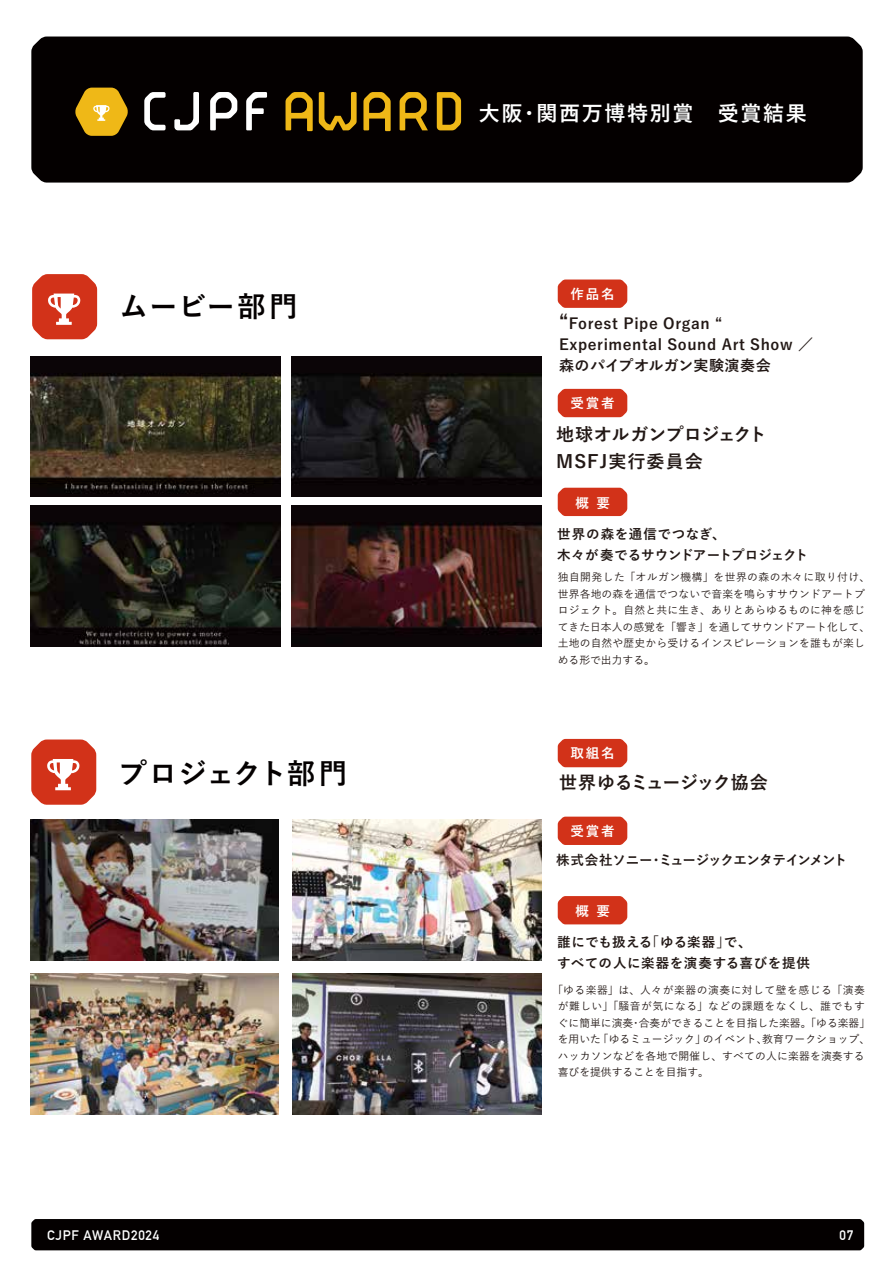
<style>
.page{position:relative;width:893px;height:1263px;background:#fff}
.page>*{position:absolute;margin:0;border:0;box-sizing:border-box;transform-origin:0 0}
.t1{font:700 28.5px "Yu Go";letter-spacing:-.015em;color:#040000}
.t2{font:700 28.5px "Yu Go";letter-spacing:.025em;color:#040000}
.t3{font:700 21px "Yu Go";letter-spacing:.08em;color:#fff}
.t4{font:700 18px/27px "Yu Go";letter-spacing:.045em;color:#221815}
.t5{font:700 18px "Yu Go";color:#221815}
.t6{font:700 15px/21px "Yu Go";letter-spacing:.04em;color:#221815}
.t7{font:700 13.5px/21px "Yu Go";letter-spacing:.035em;color:#221815}
.t8{font:700 13.5px/21px "Yu Go";letter-spacing:.005em;color:#221815}
.t9{font:700 13.5px "Yu Go";letter-spacing:-.035em;color:#221815}
.t10{font:700 13.5px "Yu Go";letter-spacing:.14em;color:#fff}
.t11{font:700 13.5px "DIN Alternate";letter-spacing:.06em;color:#fff}
.t12{font:500 10.8px/16.5px "Yu Go";letter-spacing:.015em;color:#221815}
.s1{font-size:19.5px}
</style>
<div class="page">
<img style="left:30px;top:356px;width:250px;height:141px">
<img style="left:291px;top:356px;width:250px;height:141px">
<img style="left:30px;top:506px;width:250px;height:140px">
<img style="left:291px;top:506px;width:250px;height:140px">
<div style="left:31px;top:37px;width:832px;height:146px;background:#040000"></div>
<svg style="left:144px;top:92px;width:22px;height:38px"></svg>
<svg style="left:174px;top:92px;width:25px;height:38px"></svg>
<svg style="left:210px;top:92px;width:27px;height:38px"></svg>
<svg style="left:246px;top:92px;width:21px;height:38px"></svg>
<svg style="left:75px;top:88px;width:53px;height:48px;background:#be941d"></svg>
<svg style="left:319px;top:92px;width:38px;height:38px"></svg>
<svg style="left:400px;top:92px;width:28px;height:38px"></svg>
<svg style="left:437px;top:92px;width:24px;height:38px"></svg>
<svg style="left:286px;top:92px;width:27px;height:39px"></svg>
<svg style="left:363px;top:92px;width:28px;height:39px"></svg>
<div style="left:31px;top:1219px;width:833px;height:31px;background:#040000"></div>
<svg style="left:32px;top:274px;width:65px;height:65px"></svg>
<svg style="left:31px;top:739px;width:65px;height:66px"></svg>
<svg style="left:558px;top:279px;width:69px;height:29px;background:#d43d25"></svg>
<div style="left:558px;top:389px;width:69px;height:28px;background:#d23219"></div>
<div style="left:558px;top:488px;width:69px;height:28px;background:#d23219"></div>
<div style="left:558px;top:739px;width:69px;height:28px;background:#d23219"></div>
<div style="left:558px;top:817px;width:69px;height:28px;background:#d23219"></div>
<div style="left:558px;top:896px;width:69px;height:28px;background:#d23219"></div>
<img style="left:30px;top:819px;width:249px;height:141px">
<img style="left:293px;top:819px;width:248px;height:141px">
<img style="left:30px;top:973px;width:249px;height:141px">
<img style="left:293px;top:973px;width:248px;height:141px">
<h1 class="t2" style="left:119px;top:290px;width:180px">ムービー部門</h1>
<h1 class="t1" style="left:119px;top:757px;width:230px">プロジェクト部門</h1>
<h2 class="t3" style="left:479px;top:101px;width:329px">大阪・関西万博特別賞　受賞結果</h2>
<p class="t10" style="left:570px;top:286px;width:46px">作品名</p>
<h3 class="t6" style="left:559px;top:313px;width:255px"><span class="s1">“</span>Forest Pipe Organ “<br>Experimental Sound Art Show ／森のパイプオルガン実験演奏会</h3>
<p class="t10" style="left:570px;top:395px;width:46px">受賞者</p>
<h3 class="t4" style="left:556px;top:422px;width:212px">地球オルガンプロジェクト<br>MSFJ実行委員会</h3>
<p class="t10" style="left:575px;top:495px;width:36px">概 要</p>
<p class="t8" style="left:557px;top:524px;width:252px">世界の森を通信でつなぎ、<br>木々が奏でるサウンドアートプロジェクト</p>
<p class="t12" style="left:558px;top:568px;width:314px">独自開発した「オルガン機構」を世界の森の木々に取り付け、世界各地の森を通信でつないで音楽を鳴らすサウンドアートプロジェクト。自然と共に生き、ありとあらゆるものに神を感じてきた日本人の感覚を「響き」を通してサウンドアート化して、土地の自然や歴史から受けるインスピレーションを誰もが楽しめる形で出力する。</p>
<p class="t10" style="left:570px;top:745px;width:46px">取組名</p>
<h3 class="t5" style="left:559px;top:772px;width:210px">世界ゆるミュージック協会</h3>
<p class="t10" style="left:570px;top:823px;width:46px">受賞者</p>
<p class="t9" style="left:556px;top:852px;width:292px">株式会社ソニー・ミュージックエンタテインメント</p>
<p class="t10" style="left:575px;top:903px;width:36px">概 要</p>
<p class="t7" style="left:557px;top:931px;width:254px">誰にでも扱える「ゆる楽器」で、<br>すべての人に楽器を演奏する喜びを提供</p>
<p class="t12" style="left:558px;top:980px;width:314px;text-indent:-5px">「ゆる楽器」は、人々が楽器の演奏に対して壁を感じる「演奏が難しい」「騒音が気になる」などの課題をなくし、誰でもすぐに簡単に演奏・合奏ができることを目指した楽器。「ゆる楽器」を用いた「ゆるミュージック」のイベント、教育ワークショップ、ハッカソンなどを各地で開催し、すべての人に楽器を演奏する喜びを提供することを目指す。</p>
<p class="t11" style="left:47px;top:1224px;width:114px">CJPF AWARD2024</p>
<p class="t11" style="left:840px;top:1224px;width:15px">07</p>
</div>
